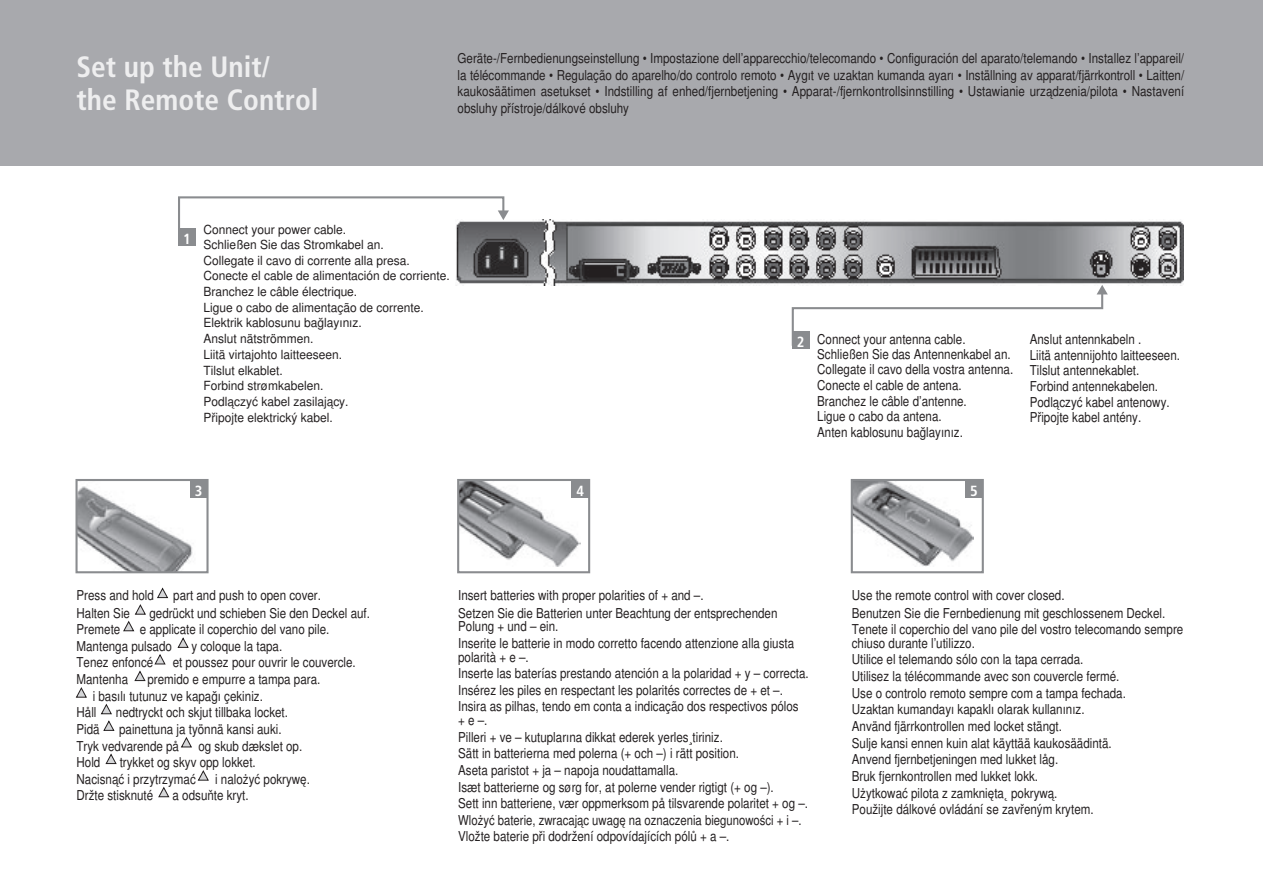
<style>
.page{position:relative;width:1263px;height:893px;background:#fff}
.page>*{position:absolute;margin:0;border:0;box-sizing:border-box;transform-origin:0 0}
.t1{font:700 condensed 29.4px/32.4px "Frutiger";color:#eeeeef}
.t2{font:700 condensed 14.7px "Frutiger";color:#fff}
.t3{font:13.65px/16.6px "Nimbus San LCE";color:#231f20;scale:.85 1}
.t4{font:12.6px/15.6px "Nimbus San LCE";color:#231f20;scale:.95 1}
</style>
<div class="page">
<img style="left:456px;top:220px;width:727px;height:65px">
<div style="left:0;top:0;width:1263px;height:166px;background:#a8a9ad"></div>
<img style="left:78px;top:486px;width:115px;height:84px">
<div style="left:75px;top:479px;width:134px;height:94px;border:2px solid #8a8c8f"></div>
<div style="left:190px;top:480px;width:17px;height:18px;background:#8a8c8f"></div>
<div style="left:792px;top:331px;width:18px;height:18px;background:#8a8c8f"></div>
<svg style="left:791px;top:285px;width:317px;height:61px"></svg>
<div style="left:178px;top:228px;width:18px;height:18px;background:#8a8c8f"></div>
<svg style="left:157px;top:587px;width:11px;height:11px"></svg>
<svg style="left:134px;top:604px;width:12px;height:11px"></svg>
<svg style="left:123px;top:621px;width:12px;height:11px"></svg>
<svg style="left:177px;top:637px;width:12px;height:11px"></svg>
<svg style="left:154px;top:654px;width:12px;height:11px"></svg>
<svg style="left:134px;top:670px;width:12px;height:11px"></svg>
<svg style="left:75px;top:687px;width:12px;height:11px"></svg>
<svg style="left:101px;top:704px;width:11px;height:10px"></svg>
<svg style="left:103px;top:720px;width:12px;height:11px"></svg>
<svg style="left:181px;top:737px;width:11px;height:11px"></svg>
<svg style="left:105px;top:753px;width:12px;height:11px"></svg>
<svg style="left:197px;top:770px;width:12px;height:11px"></svg>
<svg style="left:158px;top:787px;width:12px;height:10px"></svg>
<img style="left:460px;top:482px;width:120px;height:84px">
<div style="left:457px;top:479px;width:133px;height:94px;border:2px solid #8a8c8f"></div>
<div style="left:571px;top:480px;width:18px;height:18px;background:#8a8c8f"></div>
<img style="left:854px;top:482px;width:120px;height:84px">
<div style="left:851px;top:479px;width:133px;height:94px;border:2px solid #8a8c8f"></div>
<div style="left:965px;top:480px;width:18px;height:18px;background:#8a8c8f"></div>
<svg style="left:178px;top:196px;width:331px;height:36px"></svg>
<p class="t1" style="left:77px;top:51px;width:243px">Set up the Unit/<br>the Remote Control</p>
<p class="t3" style="left:458px;top:50px;width:856px;text-align:justify">Geräte-/Fernbedienungseinstellung • Impostazione dell’apparecchio/telecomando • Configuración del aparato/telemando • Installez l’appareil/ la télécommande • Regulação do aparelho/do controlo remoto • Aygıt ve uzaktan kumanda ayarı • Inställning av apparat/fjärrkontroll • Laitten/ kaukosäätimen asetukset • Indstilling af enhed/fjernbetjening • Apparat-/fjernkontrollsinnstilling • Ustawianie urządzenia/pilota • Nastavení obsluhy přístroje/dálkové obsluhy</p>
<p class="t2" style="left:183px;top:230px;width:9px">1</p>
<p class="t4" style="left:204px;top:222px;width:261px">Connect your power cable.<br>Schließen Sie das Stromkabel an.<br>Collegate il cavo di corrente alla presa.<br>Conecte el cable de alimentación de corriente.<br>Branchez le câble électrique.<br>Ligue o cabo de alimentação de corrente.<br>Elektrik kablosunu bağlayınız.<br>Anslut nätströmmen.<br>Liitä virtajohto laitteeseen.<br>Tilslut elkablet.<br>Forbind strømkabelen.<br>Podlączyć kabel zasilający.<br>Připojte elektrický kabel.</p>
<p class="t2" style="left:195px;top:482px;width:9px">3</p>
<p class="t2" style="left:576px;top:482px;width:9px">4</p>
<p class="t2" style="left:797px;top:333px;width:9px">2</p>
<p class="t3" style="left:817px;top:332px;width:232px;line-height:15.5px">Connect your antenna cable.<br>Schließen Sie das Antennenkabel an.<br>Collegate il cavo della vostra antenna.<br>Conecte el cable de antena.<br>Branchez le câble d’antenne.<br>Ligue o cabo da antena.<br>Anten kablosunu bağlayınız.</p>
<p class="t3" style="left:1030px;top:332px;width:178px;line-height:15.8px">Anslut antennkabeln .<br>Liitä antennijohto laitteeseen.<br>Tilslut antennekablet.<br>Forbind antennekabelen.<br>Podlączyć kabel antenowy.<br>Připojte kabel antény.</p>
<p class="t2" style="left:970px;top:482px;width:9px">5</p>
<p class="t3" style="left:77px;top:587px;width:93px">Press and hold</p>
<p class="t3" style="left:173px;top:587px;width:175px">part and push to open cover.</p>
<p class="t3" style="left:77px;top:605px;width:64px">Halten Sie</p>
<p class="t3" style="left:149px;top:605px;width:261px">gedrückt und schieben Sie den Deckel auf.</p>
<p class="t3" style="left:77px;top:621px;width:53px">Premete</p>
<p class="t3" style="left:77px;top:621px;width:299px;text-indent:63px">e applicate il coperchio del vano pile.<br>Mantenga pulsado</p>
<p class="t3" style="left:191px;top:638px;width:108px">y coloque la tapa.</p>
<p class="t3" style="left:77px;top:655px;width:92px">Tenez enfoncé</p>
<p class="t3" style="left:173px;top:655px;width:217px">et poussez pour ouvrir le couvercle.</p>
<p class="t3" style="left:77px;top:671px;width:62px">Mantenha</p>
<p class="t3" style="left:147px;top:671px;width:205px">premido e empurre a tampa para.</p>
<p class="t3" style="left:93px;top:688px;width:202px">i basılı tutunuz ve kapağı çekiniz.</p>
<p class="t3" style="left:77px;top:704px;width:25px">Håll</p>
<p class="t3" style="left:116px;top:704px;width:204px">nedtryckt och skjut tillbaka locket.</p>
<p class="t3" style="left:77px;top:721px;width:29px">Pidä</p>
<p class="t3" style="left:77px;top:721px;width:243px;text-indent:43px">painettuna ja työnnä kansi auki.<br>Tryk vedvarende på</p>
<p class="t3" style="left:198px;top:738px;width:124px">og skub dækslet op.</p>
<p class="t3" style="left:77px;top:754px;width:212px;text-indent:43px">trykket og skyv opp lokket.<br>Nacisnąć i przytrzymać</p>
<p class="t3" style="left:77px;top:754px;width:30px">Hold</p>
<p class="t3" style="left:215px;top:771px;width:113px">i nalożyć pokrywę.</p>
<p class="t3" style="left:77px;top:788px;width:92px">Držte stisknuté</p>
<p class="t3" style="left:173px;top:788px;width:91px">a odsuňte kryt.</p>
<p class="t3" style="left:458px;top:587px;width:377px;line-height:17.5px">Insert batteries with proper polarities of + and –.<br>Setzen Sie die Batterien unter Beachtung der entsprechenden</p>
<p class="t3" style="left:458px;top:618px;width:397px">Polung + und – ein.<br>Inserite le batterie in modo corretto facendo attenzione alla giusta</p>
<p class="t3" style="left:458px;top:649px;width:414px">polarità + e –.<br>Inserte las baterías prestando atención a la polaridad + y – correcta.<br>Insérez les piles en respectant les polarités correctes de + et –.<br>Insira as pilhas, tendo em conta a indicação dos respectivos pólos</p>
<p class="t3" style="left:458px;top:712px;width:413px">+ e –.<br>Pilleri + ve – kutuplarına dikkat ederek yerles¸tiriniz.<br>Sätt in batterierna med polerna (+ och –) i rätt position.<br>Aseta paristot + ja – napoja noudattamalla.<br>Isæt batterierne og sørg for, at polerne vender rigtigt (+ og –).<br>Sett inn batteriene, vær oppmerksom på tilsvarende polaritet + og –.<br>Wlożyć baterie, zwracając uwagę na oznaczenia biegunowości + i –.<br>Vložte baterie při dodržení odpovídajících pólů + a –.</p>
<p class="t3" style="left:852px;top:587px;width:391px;line-height:17.1px">Use the remote control with cover closed.<br>Benutzen Sie die Fernbedienung mit geschlossenem Deckel.<br>Tenete il coperchio del vano pile del vostro telecomando sempre</p>
<p class="t3" style="left:852px;top:635px;width:324px">chiuso durante l’utilizzo.<br>Utilice el telemando sólo con la tapa cerrada.<br>Utilisez la télécommande avec son couvercle fermé.<br>Use o controlo remoto sempre com a tampa fechada.<br>Uzaktan kumandayı kapaklı olarak kullanınız.<br>Använd fjärrkontrollen med locket stängt.<br>Sulje kansi ennen kuin alat käyttää kaukosäädintä.<br>Anvend fjernbetjeningen med lukket låg.<br>Bruk fjernkontrollen med lukket lokk.<br>Użytkować pilota z zamknięta˛ pokrywą.<br>Použijte dálkové ovládání se zavřeným krytem.</p>
</div>
